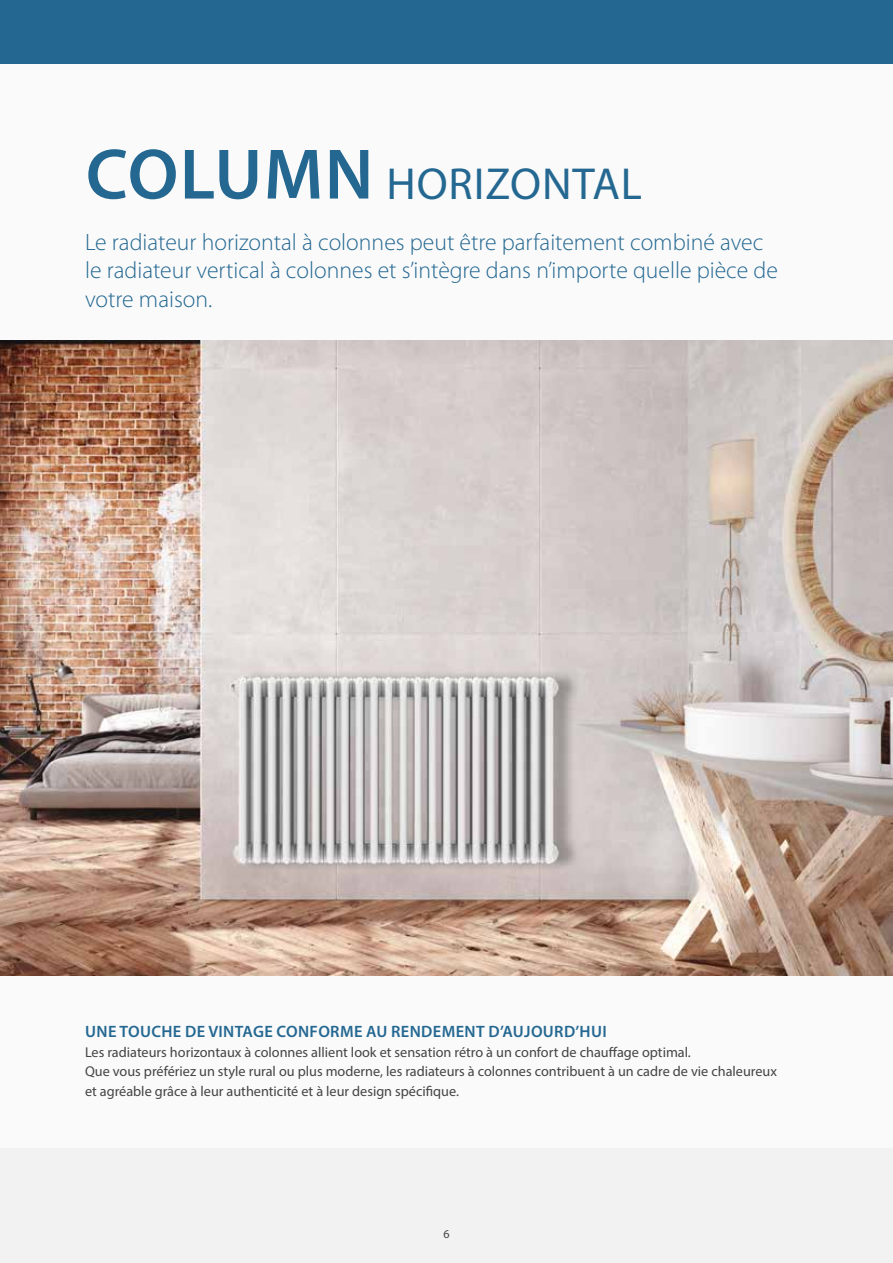
<style>
.page{position:relative;width:893px;height:1263px;background:#fff}
.page>*{position:absolute;margin:0;border:0;box-sizing:border-box;transform-origin:0 0}
.t1{font:45px "Myriad Pro";letter-spacing:.02em;color:#246892}
.t2{font:300 23.7px/28.5px "Myriad Pro";color:#246892}
.t3{font:600 16.5px "Myriad Pro";letter-spacing:.02em;color:#246892}
.t4{font:14.25px/19.5px "Myriad Pro";color:#454444}
.t5{font:12px "Myriad Pro";color:#454444}
.s1{font-weight:600;font-size:72px}
</style>
<div class="page">
<div style="left:0;top:35px;width:893px;height:1228px;background:#fafafa"></div>
<div style="left:0;top:1148px;width:893px;height:115px;background:#f2f2f2"></div>
<div style="left:0;top:0;width:893px;height:64px;background:#246892"></div>
<img style="left:0;top:340px;width:893px;height:635px">
<h1 class="t1" style="left:86px;top:156px;width:558px"><span class="s1">COLUMN</span> HORIZONTAL</h1>
<h2 class="t2" style="left:85px;top:227px;width:694px">Le radiateur horizontal à colonnes peut être parfaitement combiné avec le radiateur vertical à colonnes et s’intègre dans n’importe quelle pièce de votre maison.</h2>
<p class="t3" style="left:85px;top:1021px;width:523px">UNE TOUCHE DE VINTAGE CONFORME AU RENDEMENT D’AUJOURD’HUI</p>
<p class="t4" style="left:85px;top:1042px;width:693px">Les radiateurs horizontaux à colonnes allient look et sensation rétro à un confort de chauffage optimal.<br>Que vous préfériez un style rural ou plus moderne, les radiateurs à colonnes contribuent à un cadre de vie chaleureux et agréable grâce à leur authenticité et à leur design spécifique.</p>
<p class="t5" style="left:443px;top:1226px;width:8px">6</p>
</div>
